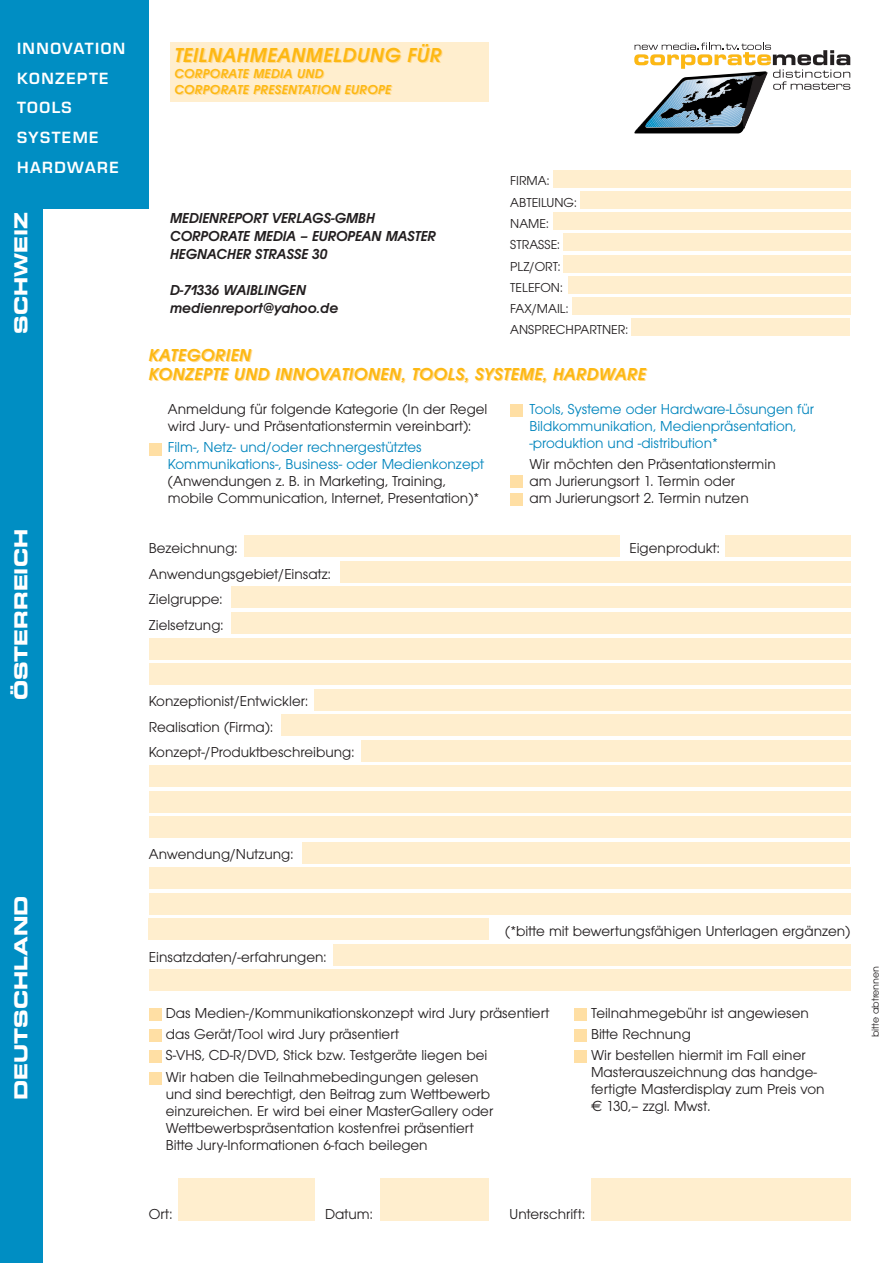
<style>
.page{position:relative;width:893px;height:1263px;background:#fff}
.page>*{position:absolute;margin:0;border:0;box-sizing:border-box;transform-origin:0 0}
.t1{font:italic 600 21px "Avant Garde Gothic Itc T";letter-spacing:.025em;color:#fdb813}
.t2{font:italic 600 18px/19.5px "Avant Garde Gothic Itc T";letter-spacing:.025em;color:#fdb813}
.t3{font:18px "Eurostile Bold Extended Two";color:#fff}
.t4{font:15px/17px "Avant Garde Gothic Itc T";color:#231f20}
.t5{font:italic 600 15px/18px "Avant Garde Gothic Itc T";color:#231f20}
.t6{font:15px/17px "Avant Garde Gothic Itc T";color:#0085bd}
.t7{font:600 15px/29.7px "Eurostile";letter-spacing:.1em;color:#fff}
.t8{font:13.5px/21.3px "Avant Garde Gothic Itc T";color:#231f20}
.t9{font:italic 600 13.5px/15.9px "Avant Garde Gothic Itc T";letter-spacing:.025em;color:#fdb813}
.t10{font:10.5px "Avant Garde Gothic Itc T";color:#231f20}
.s1{color:#0085bd}
.s2{font-family:"Euro Sans"}
</style>
<div class="page">
<div style="left:510px;top:475px;width:13px;height:13px;background:#ffdfa4"></div>
<div style="left:510px;top:493px;width:13px;height:13px;background:#ffdfa4"></div>
<div style="left:574px;top:1008px;width:13px;height:12px;background:#ffdfa4"></div>
<div style="left:574px;top:1029px;width:13px;height:13px;background:#ffdfa4"></div>
<div style="left:574px;top:1050px;width:13px;height:13px;background:#ffdfa4"></div>
<div style="left:149px;top:1008px;width:13px;height:12px;background:#ffdfa4"></div>
<div style="left:149px;top:1029px;width:13px;height:13px;background:#ffdfa4"></div>
<div style="left:149px;top:1050px;width:13px;height:13px;background:#ffdfa4"></div>
<div style="left:149px;top:1071px;width:13px;height:13px;background:#ffdfa4"></div>
<div style="left:510px;top:404px;width:13px;height:13px;background:#ffdfa4"></div>
<div style="left:149px;top:443px;width:13px;height:13px;background:#ffdfa4"></div>
<div style="left:553px;top:170px;width:297px;height:17px;background:#ffeece"></div>
<div style="left:580px;top:191px;width:270px;height:17px;background:#ffeece"></div>
<div style="left:553px;top:213px;width:297px;height:17px;background:#ffeece"></div>
<div style="left:563px;top:234px;width:287px;height:17px;background:#ffeece"></div>
<div style="left:563px;top:255px;width:287px;height:17px;background:#ffeece"></div>
<div style="left:568px;top:276px;width:282px;height:17px;background:#ffeece"></div>
<div style="left:572px;top:298px;width:278px;height:17px;background:#ffeece"></div>
<div style="left:631px;top:319px;width:219px;height:17px;background:#ffeece"></div>
<div style="left:170px;top:43px;width:319px;height:59px;background:#ffeece"></div>
<div style="left:302px;top:842px;width:548px;height:21px;background:#ffeece"></div>
<div style="left:149px;top:867px;width:701px;height:22px;background:#ffeece"></div>
<div style="left:149px;top:893px;width:701px;height:21px;background:#ffeece"></div>
<div style="left:149px;top:918px;width:340px;height:22px;background:#ffeece"></div>
<div style="left:333px;top:944px;width:517px;height:21px;background:#ffeece"></div>
<div style="left:149px;top:969px;width:701px;height:22px;background:#ffeece"></div>
<div style="left:149px;top:765px;width:701px;height:22px;background:#ffeece"></div>
<div style="left:149px;top:791px;width:701px;height:21px;background:#ffeece"></div>
<div style="left:149px;top:816px;width:701px;height:22px;background:#ffeece"></div>
<div style="left:361px;top:740px;width:489px;height:21px;background:#ffeece"></div>
<div style="left:281px;top:714px;width:569px;height:22px;background:#ffeece"></div>
<div style="left:314px;top:689px;width:536px;height:21px;background:#ffeece"></div>
<div style="left:149px;top:663px;width:701px;height:22px;background:#ffeece"></div>
<div style="left:244px;top:536px;width:376px;height:21px;background:#ffeece"></div>
<div style="left:725px;top:536px;width:125px;height:21px;background:#ffeece"></div>
<div style="left:340px;top:561px;width:510px;height:22px;background:#ffeece"></div>
<div style="left:231px;top:587px;width:619px;height:21px;background:#ffeece"></div>
<div style="left:231px;top:612px;width:619px;height:22px;background:#ffeece"></div>
<div style="left:149px;top:638px;width:701px;height:21px;background:#ffeece"></div>
<div style="left:179px;top:1178px;width:136px;height:42px;background:#ffeece"></div>
<div style="left:381px;top:1178px;width:108px;height:42px;background:#ffeece"></div>
<div style="left:591px;top:1178px;width:259px;height:42px;background:#ffeece"></div>
<div style="left:0;top:0;width:149px;height:208px;background:#008ec3"></div>
<div style="left:0;top:191px;width:43px;height:1072px;background:#008ec3"></div>
<img style="left:634px;top:128px;width:111px;height:5px">
<svg style="left:634px;top:43px;width:216px;height:85px"></svg>
<p class="t7" style="left:17px;top:35px;width:110px">INNOVATION<br>KONZEPTE<br>TOOLS<br>SYSTEME<br>HARDWARE</p>
<p class="t3" style="left:15px;top:334px;width:123px;rotate:-90deg">SCHWEIZ</p>
<p class="t3" style="left:15px;top:700px;width:173px;rotate:-90deg">ÖSTERREICH</p>
<p class="t1" style="left:174px;top:48px;width:269px">TEILNAHMEANMELDUNG FÜR</p>
<p class="t9" style="left:174px;top:66px;width:218px">CORPORATE MEDIA UND<br>CORPORATE PRESENTATION EUROPE</p>
<p class="t8" style="left:510px;top:172px;width:119px">FIRMA:<br>ABTEILUNG:<br>NAME:<br>STRASSE:<br>PLZ/ORT:<br>TELEFON:<br>FAX/MAIL:<br>ANSPRECHPARTNER:</p>
<p class="t5" style="left:170px;top:210px;width:267px">MEDIENREPORT VERLAGS-GMBH<br>CORPORATE MEDIA – EUROPEAN MASTER<br>HEGNACHER STRASSE 30</p>
<p class="t5" style="left:170px;top:282px;width:170px">D-71336 WAIBLINGEN medienreport@yahoo.de</p>
<p class="t2" style="left:149px;top:346px;width:498px">KATEGORIEN<br>KONZEPTE UND INNOVATIONEN, TOOLS, SYSTEME, HARDWARE</p>
<p class="t4" style="left:168px;top:402px;width:321px">Anmeldung für folgende Kategorie (In der Regel wird Jury- und Präsentationstermin vereinbart):</p>
<p class="t4" style="left:168px;top:440px;width:318px"><span class="s1">Film-, Netz- und/oder rechnergestütztes Kommunikations-, Business- oder Medienkonzept </span>(Anwendungen z. B. in Marketing, Training, mobile Communication, Internet, Presentation)*</p>
<p class="t6" style="left:529px;top:402px;width:286px">Tools, Systeme oder Hardware-Lösungen für<br>Bildkommunikation, Medienpräsentation, -produktion und -distribution*</p>
<p class="t4" style="left:529px;top:457px;width:248px">Wir möchten den Präsentationstermin am Jurierungsort 1. Termin oder<br>am Jurierungsort 2. Termin nutzen</p>
<p class="t4" style="left:149px;top:541px;width:90px">Bezeichnung:</p>
<p class="t4" style="left:629px;top:541px;width:92px">Eigenprodukt:</p>
<p class="t4" style="left:149px;top:562px;width:183px;line-height:25.5px">Anwendungsgebiet/Einsatz:<br>Zielgruppe:<br>Zielsetzung:</p>
<p class="t4" style="left:149px;top:690px;width:207px;line-height:25.5px">Konzeptionist/Entwickler:<br>Realisation (Firma):<br>Konzept-/Produktbeschreibung:</p>
<p class="t3" style="left:15px;top:1100px;width:205px;rotate:-90deg">DEUTSCHLAND</p>
<p class="t4" style="left:149px;top:847px;width:146px">Anwendung/Nutzung:</p>
<p class="t4" style="left:149px;top:949px;width:179px">Einsatzdaten/-erfahrungen:</p>
<p class="t4" style="left:505px;top:924px;width:347px">(*bitte mit bewertungsfähigen Unterlagen ergänzen)</p>
<p class="t4" style="left:166px;top:1004px;width:385px;line-height:21.3px">Das Medien-/Kommunikationskonzept wird Jury präsentiert das Gerät/Tool wird Jury präsentiert<br>S-VHS, CD-R/DVD, Stick bzw. Testgeräte liegen bei<br>Wir haben die Teilnahmebedingungen gelesen</p>
<p class="t4" style="left:166px;top:1086px;width:329px">und sind berechtigt, den Beitrag zum Wettbewerb einzureichen. Er wird bei einer MasterGallery oder Wettbewerbspräsentation kostenfrei präsentiert Bitte Jury-Informationen 6-fach beilegen</p>
<p class="t4" style="left:591px;top:1004px;width:219px;line-height:21.3px">Teilnahmegebühr ist angewiesen<br>Bitte Rechnung<br>Wir bestellen hiermit im Fall einer</p>
<p class="t4" style="left:591px;top:1065px;width:235px">Masterauszeichnung das handge&shy;fertigte Masterdisplay zum Preis von <span class="s2">€</span> 130,– zzgl. Mwst.</p>
<p class="t10" style="left:872px;top:1037px;width:73px;rotate:-90deg">bitte abtrennen</p>
<p class="t4" style="left:149px;top:1207px;width:25px">Ort:</p>
<p class="t4" style="left:325px;top:1207px;width:49px">Datum:</p>
<p class="t4" style="left:509px;top:1207px;width:77px">Unterschrift:</p>
</div>
